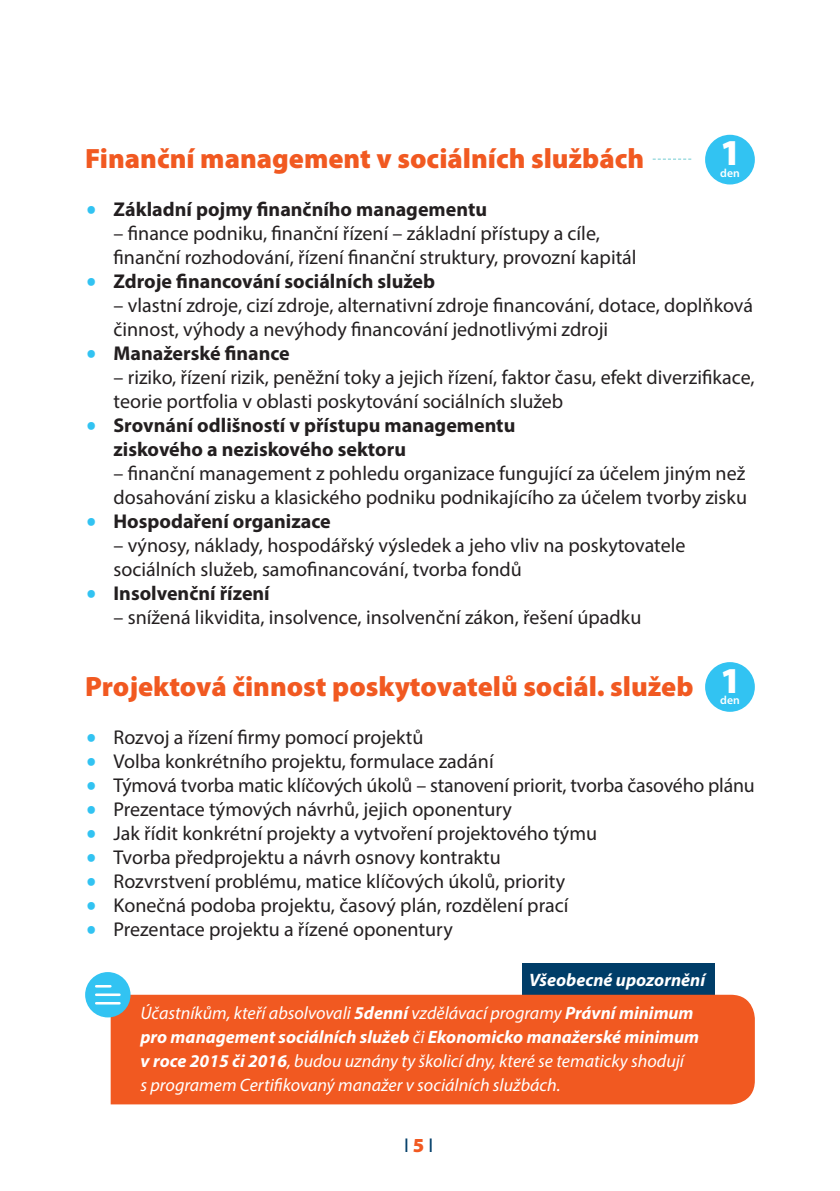
<style>
.page{position:relative;width:840px;height:1191px;background:#fff}
.page>*{position:absolute;margin:0;border:0;box-sizing:border-box;transform-origin:0 0}
.t1{font:900 36.6px "Myriad Pro";color:#fff}
.t2{font:900 28px "Myriad Pro";color:#f15921}
.ZARAZKY{font:20px/24px "Myriad Pro";color:#231f20}
.ZARAZKY-2{font:700 20px "Myriad Pro";color:#231f20}
.t3{font:20px "Myriad Pro";color:#003d68}
.t4{font:italic 18px/24px "Myriad Pro";color:#fff}
.t5{font:italic 700 18px "Myriad Pro";color:#fff}
.t6{font:600 11.6px "Myriad Pro";color:#fff}
.s1{font-family:"Avalon";font-weight:400;color:#32c3f2}
.s2{font-family:"Avalon";color:#32c3f2}
.s3{font-weight:700}
.s4{font-weight:400}
.s5{font-weight:900;color:#f15921}
</style>
<div class="page">
<div style="left:521px;top:963px;width:193px;height:34px;background:#003d68"></div>
<div style="left:111px;top:994px;width:643px;height:110px;background:#f15921"></div>
<div style="left:704px;top:135px;width:50px;height:49px;background:#32c3f2;border-radius:50%"></div>
<div style="left:704px;top:662px;width:50px;height:50px;background:#32c3f2;border-radius:50%"></div>
<div style="left:85px;top:972px;width:45px;height:45px;background:#32c3f2;border-radius:50%"></div>
<svg style="left:96px;top:985px;width:14px;height:2px"></svg>
<hr style="left:96px;top:993px;width:23px;height:3px;background:#fff">
<hr style="left:96px;top:1002px;width:23px;height:2px;background:#fff">
<svg style="left:652px;top:159px;width:39px;height:1px"></svg>
<p class="t1" style="left:719px;top:129px;width:23px">1</p>
<p class="t6" style="left:719px;top:165px;width:21px">den</p>
<p class="t2" style="left:85px;top:140px;width:560px">Finanční management v sociálních službách</p>
<p class="ZARAZKY-2" style="left:85px;top:196px;width:403px"><span class="s1">•</span> Základní pojmy finančního managementu</p>
<p class="ZARAZKY" style="left:113px;top:221px;width:487px">– finance podniku, finanční řízení – základní přístupy a cíle,</p>
<p class="ZARAZKY" style="left:113px;top:245px;width:524px">finanční rozhodování, řízení finanční struktury, provozní kapitál</p>
<p class="ZARAZKY-2" style="left:85px;top:268px;width:351px"><span class="s1">•</span> Zdroje financování sociálních služeb</p>
<p class="ZARAZKY" style="left:113px;top:293px;width:640px">– vlastní zdroje, cizí zdroje, alternativní zdroje financování, dotace, doplňková činnost, výhody a nevýhody financování jednotlivými zdroji</p>
<p class="ZARAZKY-2" style="left:85px;top:340px;width:206px"><span class="s1">•</span> Manažerské finance</p>
<p class="ZARAZKY" style="left:113px;top:365px;width:642px">– riziko, řízení rizik, peněžní toky a jejich řízení, faktor času, efekt diverzifikace, teorie portfolia v oblasti poskytování sociálních služeb</p>
<p class="ZARAZKY-2" style="left:85px;top:412px;width:431px"><span class="s1">•</span> Srovnání odlišností v přístupu managementu</p>
<p class="ZARAZKY-2" style="left:113px;top:436px;width:294px">ziskového a neziskového sektoru</p>
<p class="ZARAZKY" style="left:113px;top:461px;width:634px">– finanční management z pohledu organizace fungující za účelem jiným než dosahování zisku a klasického podniku podnikajícího za účelem tvorby zisku</p>
<p class="ZARAZKY-2" style="left:85px;top:508px;width:247px"><span class="s1">•</span> Hospodaření organizace</p>
<p class="ZARAZKY" style="left:113px;top:533px;width:573px">– výnosy, náklady, hospodářský výsledek a jeho vliv na poskytovatele sociálních služeb, samofinancování, tvorba fondů</p>
<p class="ZARAZKY-2" style="left:85px;top:580px;width:186px"><span class="s1">•</span> Insolvenční řízení</p>
<p class="ZARAZKY" style="left:113px;top:605px;width:529px">– snížená likvidita, insolvence, insolvenční zákon, řešení úpadku</p>
<p class="t1" style="left:719px;top:656px;width:23px">1</p>
<p class="t6" style="left:719px;top:692px;width:21px">den</p>
<p class="t2" style="left:85px;top:668px;width:609px">Projektová činnost poskytovatelů sociál. služeb</p>
<p class="ZARAZKY" style="left:85px;top:725px;width:339px"><span class="s2">•</span> Rozvoj a řízení firmy pomocí projektů</p>
<p class="ZARAZKY" style="left:85px;top:749px;width:410px"><span class="s2">•</span> Volba konkrétního projektu, formulace zadání</p>
<p class="ZARAZKY" style="left:85px;top:773px;width:670px"><span class="s2">•</span> Týmová tvorba matic klíčových úkolů – stanovení priorit, tvorba časového plánu</p>
<p class="ZARAZKY" style="left:85px;top:797px;width:428px"><span class="s2">•</span> Prezentace týmových návrhů, jejich oponentury</p>
<p class="ZARAZKY" style="left:85px;top:821px;width:513px"><span class="s2">•</span> Jak řídit konkrétní projekty a vytvoření projektového týmu</p>
<p class="ZARAZKY" style="left:85px;top:845px;width:417px"><span class="s2">•</span> Tvorba předprojektu a návrh osnovy kontraktu</p>
<p class="ZARAZKY" style="left:85px;top:869px;width:481px"><span class="s2">•</span> Rozvrstvení problému, matice klíčových úkolů, priority</p>
<p class="ZARAZKY" style="left:85px;top:893px;width:484px"><span class="s2">•</span> Konečná podoba projektu, časový plán, rozdělení prací</p>
<p class="ZARAZKY" style="left:85px;top:917px;width:369px"><span class="s2">•</span> Prezentace projektu a řízené oponentury</p>
<p class="t5" style="left:529px;top:967px;width:177px">Všeobecné upozornění</p>
<p class="t4" style="left:140px;top:1000px;width:554px">Účastníkům, kteří absolvovali <span class="s3">5denní</span> vzdělávací programy <span class="s3">Právní minimum</span></p>
<p class="t5" style="left:140px;top:1025px;width:560px">pro management sociálních služeb <span class="s4">či</span> Ekonomicko manažerské minimum</p>
<p class="t4" style="left:140px;top:1048px;width:544px"><span class="s3">v roce 2015 či 2016</span>, budou uznány ty školicí dny, které se tematicky shodují s programem Certifikovaný manažer v sociálních službách.</p>
<p class="t3" style="left:404px;top:1133px;width:30px">I <span class="s5">5</span> I</p>
</div>
